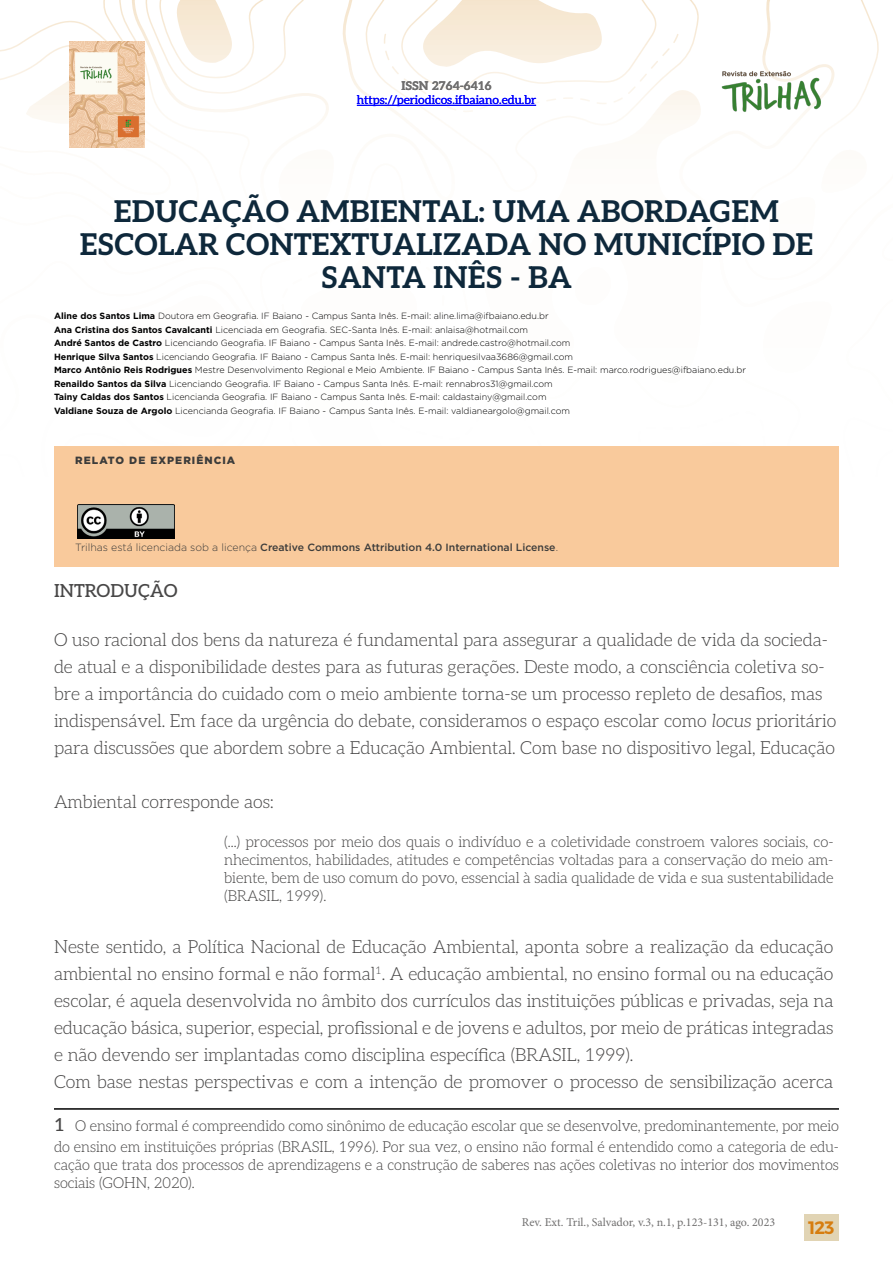
<style>
.page{position:relative;width:893px;height:1263px;background:#fff}
.page>*{position:absolute;margin:0;border:0;box-sizing:border-box;transform-origin:0 0}
.t1{font:700 30px/33px "Aleo";color:#0e283b;text-align:center}
.t2{font:300 18px/27px "Aleo";color:#484747}
.t3{font:500 18px "Aleo";color:#484747}
.t4{font:18px "Trueno S Bd";color:#d67d0f}
.t5{font:300 15px/18px "Aleo";color:#484747}
.t6{font:12px "Minion Pro";color:#706f6f}
.t7{font:12px "Aleo";color:#00f}
.t8{font:700 12px "Aleo";color:#706f6f}
.t9{font:500 10.5px "Gotham";color:#3c3c3b}
.t10{font:900 10.5px "Gotham";letter-spacing:.1em;color:#3c3c3b}
.t11{font:300 9px/13.5px "Gotham";color:#000}
.s1{font-weight:700}
.s2{font-weight:300}
.s3{font-style:italic}
.s4{font-weight:500;font-size:18px}
</style>
<div class="page">
<svg style="left:0;top:0;width:879px;height:148px"></svg>
<div style="left:804px;top:1214px;width:35px;height:27px;background:#e1d4b4"></div>
<hr style="left:54px;top:1108px;width:785px;height:2px;background:#000">
<hr style="left:357px;top:105px;width:179px;height:1px;background:#00f">
<div style="left:54px;top:446px;width:785px;height:121px;background:#f9ca9c"></div>
<img style="left:77px;top:504px;width:98px;height:34px">
<p class="t8" style="left:401px;top:76px;width:92px">ISSN 2764-6416</p>
<p class="t7" style="left:357px;top:90px;width:181px">https://periodicos.ifbaiano.edu.br</p>
<h1 class="t1" style="left:80px;top:193px;width:735px">EDUCAÇÃO AMBIENTAL: UMA ABORDAGEM<br>ESCOLAR CONTEXTUALIZADA NO MUNICÍPIO DE<br>SANTA INÊS - BA</h1>
<p class="t11" style="left:54px;top:309px;width:694px"><span class="s1">Aline dos Santos Lima</span> Doutora em Geografia. IF Baiano - Campus Santa Inês. E-mail: aline.lima@ifbaiano.edu.br<br><span class="s1">Ana Cristina dos Santos Cavalcanti</span> Licenciada em Geografia. SEC-Santa Inês. E-mail: anlaisa@hotmail.com<br><span class="s1">André Santos de Castro</span> Licenciando Geografia. IF Baiano - Campus Santa Inês. E-mail: andrede.castro@hotmail.com<br><span class="s1">Henrique Silva Santos</span> Licenciando Geografia. IF Baiano - Campus Santa Inês. E-mail: henriquesilvaa3686@gmail.com<br><span class="s1">Marco Antônio Reis Rodrigues</span> Mestre Desenvolvimento Regional e Meio Ambiente. IF Baiano - Campus Santa Inês. E-mail: marco.rodrigues@ifbaiano.edu.br <span class="s1">Renaildo Santos da Silva</span> Licenciando Geografia. IF Baiano - Campus Santa Inês. E-mail: rennabros31@gmail.com<br><span class="s1">Tainy Caldas dos Santos</span> Licencianda Geografia. IF Baiano - Campus Santa Inês. E-mail: caldastainy@gmail.com<br><span class="s1">Valdiane Souza de Argolo</span> Licencianda Geografia. IF Baiano - Campus Santa Inês. E-mail: valdianeargolo@gmail.com</p>
<p class="t10" style="left:75px;top:453px;width:162px">RELATO DE EXPERIÊNCIA</p>
<p class="t9" style="left:75px;top:540px;width:484px"><span class="s2">Trilhas está licenciada sob a licença</span> Creative Commons Attribution 4.0 International License<span class="s2">.</span></p>
<p class="t3" style="left:54px;top:576px;width:125px">INTRODUÇÃO</p>
<p class="t2" style="left:54px;top:625px;width:784px">O uso racional dos bens da natureza é fundamental para assegurar a qualidade de vida da socieda&shy;de atual e a disponibilidade destes para as futuras gerações. Deste modo, a consciência coletiva so&shy;bre a importância do cuidado com o meio ambiente torna-se um processo repleto de desafios, mas indispensável. Em face da urgência do debate, consideramos o espaço escolar como <span class="s3">locus</span> prioritário para discussões que abordem sobre a Educação Ambiental. Com base no dispositivo legal, Educação</p>
<p class="t2" style="left:54px;top:787px;width:221px">Ambiental corresponde aos:</p>
<p class="t5" style="left:224px;top:832px;width:611px;text-align:justify">(...) processos por meio dos quais o indivíduo e a coletividade constroem valores sociais, co&shy;nhecimentos, habilidades, atitudes e competências voltadas para a conservação do meio am&shy;biente, bem de uso comum do povo, essencial à sadia qualidade de vida e sua sustentabilidade (BRASIL, 1999).</p>
<p class="t2" style="left:54px;top:932px;width:781px">Neste sentido, a Política Nacional de Educação Ambiental, aponta sobre a realização da educação ambiental no ensino formal e não formal<sup>1</sup>. A educação ambiental, no ensino formal ou na educação escolar, é aquela desenvolvida no âmbito dos currículos das instituições públicas e privadas, seja na educação básica, superior, especial, profissional e de jovens e adultos, por meio de práticas integradas e não devendo ser implantadas como disciplina específica (BRASIL, 1999).<br>Com base nestas perspectivas e com a intenção de promover o processo de sensibilização acerca</p>
<p class="t5" style="left:54px;top:1114px;width:787px;line-height:21.6px"><span class="s4">1</span> O ensino formal é compreendido como sinônimo de educação escolar que se desenvolve, predominantemente, por meio do ensino em instituições próprias (BRASIL, 1996). Por sua vez, o ensino não formal é entendido como a categoria de edu-</p>
<p class="t5" style="left:54px;top:1155px;width:786px">cação que trata dos processos de aprendizagens e a construção de saberes nas ações coletivas no interior dos movimentos sociais (GOHN, 2020).</p>
<p class="t6" style="left:522px;top:1214px;width:255px">Rev. Ext. Tril., Salvador, v.3, n.1, p.123-131, ago. 2023</p>
<p class="t4" style="left:808px;top:1217px;width:28px">123</p>
</div>
